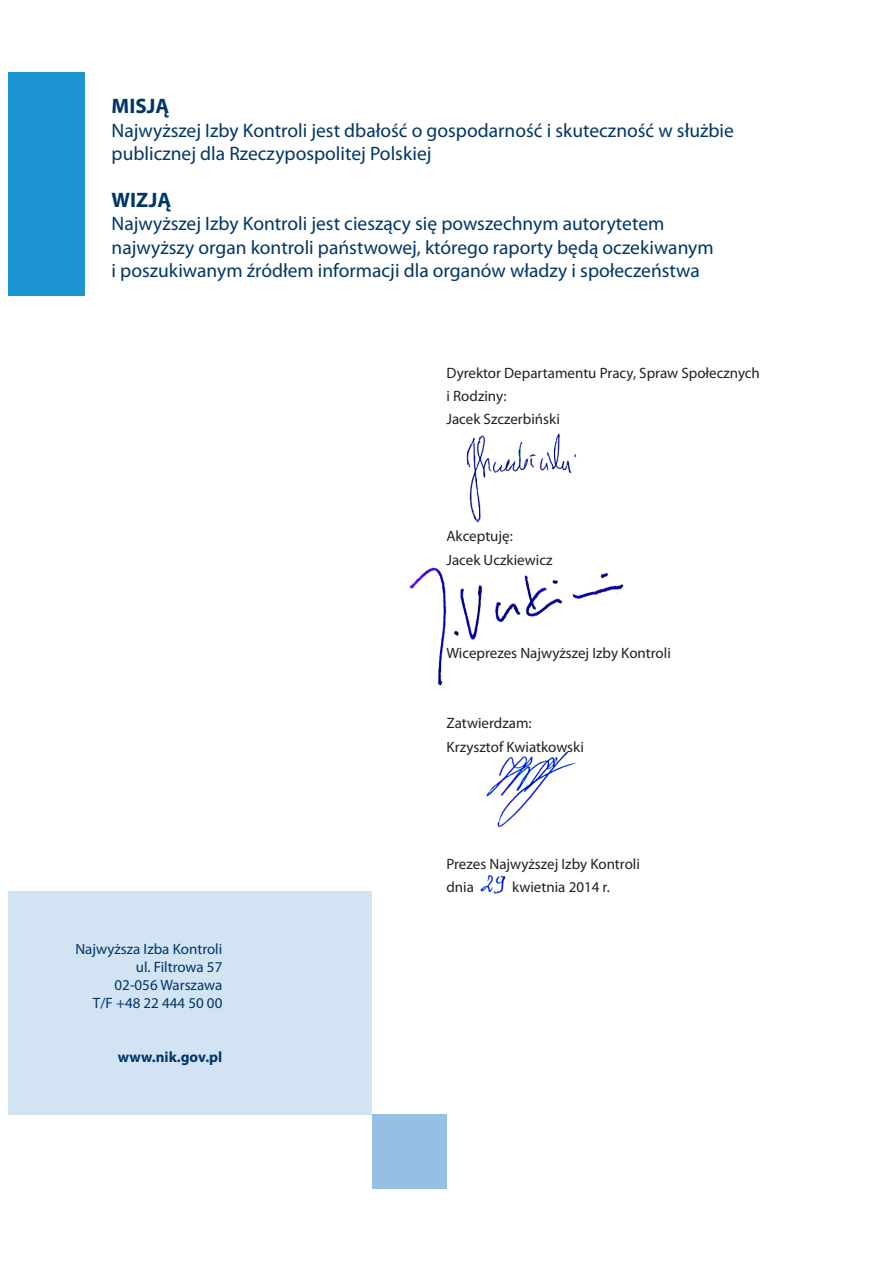
<style>
.page{position:relative;width:893px;height:1263px;background:#fff}
.page>*{position:absolute;margin:0;border:0;box-sizing:border-box;transform-origin:0 0}
.t1{font:700 21px "Myriad Pro";color:#003667}
.t2{font:19.5px/23.4px "Myriad Pro";color:#003667}
.t3{font:15px/23.4px "Myriad Pro";color:#231f20}
.t4{font:15px/18px "Myriad Pro";color:#003667;text-align:right}
.t5{font:700 15px "Myriad Pro";color:#003667}
</style>
<div class="page">
<img style="left:480px;top:751px;width:96px;height:143px">
<img style="left:409px;top:433px;width:215px;height:253px">
<div style="left:9px;top:891px;width:363px;height:223px;background:#d2e3f4"></div>
<div style="left:9px;top:72px;width:76px;height:224px;background:#1c94d2"></div>
<div style="left:372px;top:1114px;width:74px;height:75px;background:#97bfe6"></div>
<p class="t1" style="left:112px;top:92px;width:59px">MISJĄ</p>
<p class="t2" style="left:112px;top:118px;width:624px">Najwyższej Izby Kontroli jest dbałość o gospodarność i skuteczność w służbie publicznej dla Rzeczypospolitej Polskiej</p>
<p class="t1" style="left:112px;top:186px;width:61px">WIZJĄ</p>
<p class="t2" style="left:112px;top:212px;width:604px">Najwyższej Izby Kontroli jest cieszący się powszechnym autorytetem najwyższy organ kontroli państwowej, którego raporty będą oczekiwanym i poszukiwanym źródłem informacji dla organów władzy i społeczeństwa</p>
<p class="t3" style="left:446px;top:361px;width:315px">Dyrektor Departamentu Pracy, Spraw Społecznych i Rodziny:<br>Jacek Szczerbiński</p>
<p class="t3" style="left:446px;top:524px;width:107px">Akceptuję:<br>Jacek Uczkiewicz</p>
<p class="t3" style="left:446px;top:641px;width:226px">Wiceprezes Najwyższej Izby Kontroli</p>
<p class="t3" style="left:446px;top:711px;width:139px">Zatwierdzam:<br>Krzysztof Kwiatkowski</p>
<p class="t4" style="left:75px;top:940px;width:148px">Najwyższa Izba Kontroli ul. Filtrowa 57<br>02-056 Warszawa<br>T/F +48 22 444 50 00</p>
<p class="t5" style="left:118px;top:1047px;width:106px">www.nik.gov.pl</p>
<p class="t3" style="left:446px;top:852px;width:195px">Prezes Najwyższej Izby Kontroli dnia</p>
<p class="t3" style="left:512px;top:875px;width:99px">kwietnia 2014 r.</p>
</div>
